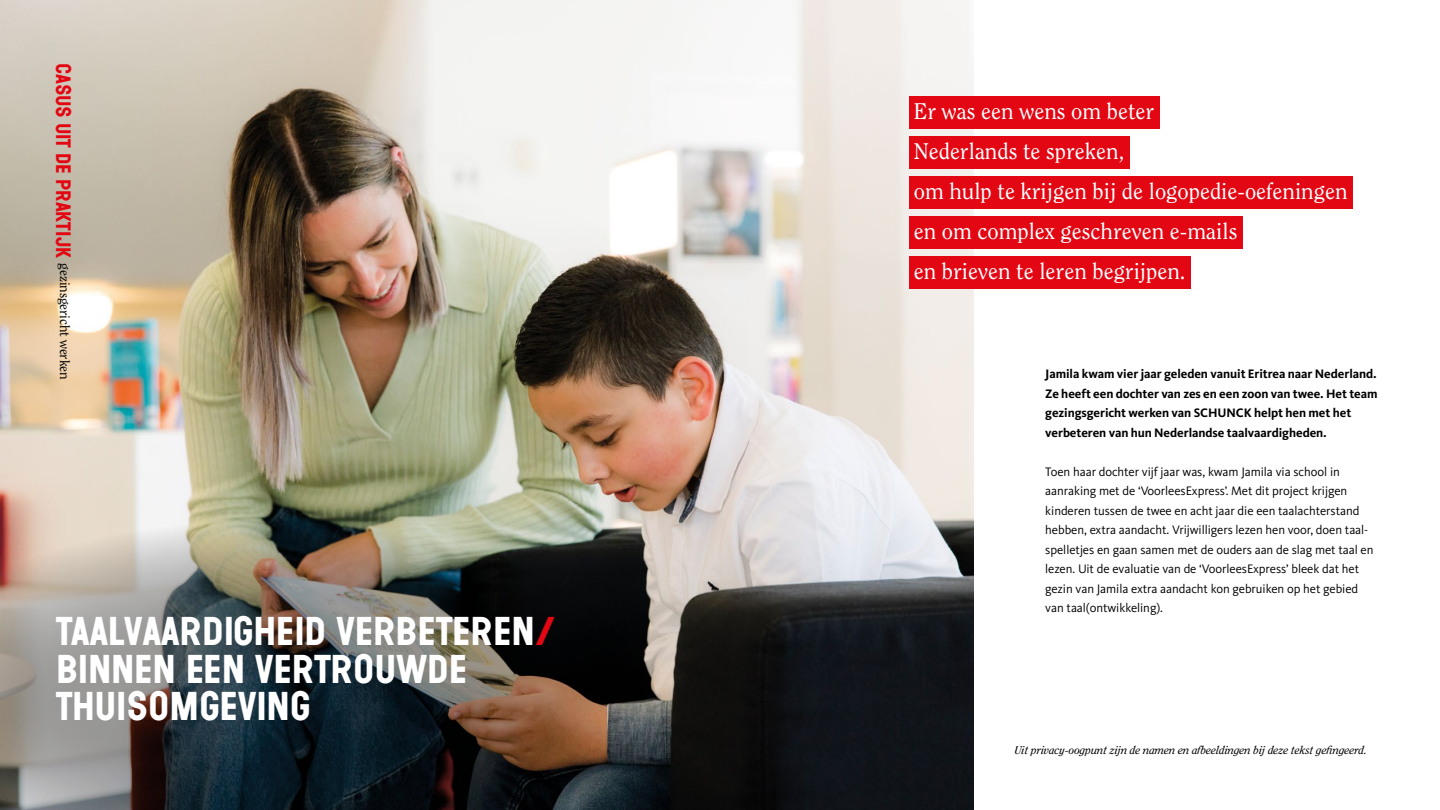
<style>
.page{position:relative;width:1440px;height:810px;background:#fff}
.page>*{position:absolute;margin:0;border:0;box-sizing:border-box;transform-origin:0 0}
.FINAL_HEADER__inhoud{font:37.5px/37.5px "Wilma Base";letter-spacing:-.01em;color:#fff}
.Citaat{font:22.5px "Clearface Std";color:#fff}
.CASES__INHOUD{font:13.5px "Clearface Std";letter-spacing:-.01em;color:#000}
.Basis{font:12.75px/19.5px "Kievit OT";letter-spacing:-.005em;color:#000}
.Intro{font:700 12.75px/19.5px "Kievit OT";letter-spacing:-.005em;color:#000}
.Voetnoot{font:italic 11.25px "Clearface Std";letter-spacing:-.005em;color:#000}
.s1{font-family:"Wilma Base";font-size:19.5px;color:#e30613}
.s2{color:#e30613}
</style>
<div class="page">
<img style="left:0;top:0;width:974px;height:810px">
<img style="left:0;top:521px;width:645px;height:289px">
<div style="left:909px;top:96px;width:250px;height:32px;background:#e30613"></div>
<div style="left:909px;top:136px;width:220px;height:32px;background:#e30613"></div>
<div style="left:909px;top:176px;width:443px;height:32px;background:#e30613"></div>
<div style="left:909px;top:216px;width:333px;height:32px;background:#e30613"></div>
<div style="left:909px;top:256px;width:282px;height:32px;background:#e30613"></div>
<p class="CASES__INHOUD" style="left:73px;top:63px;width:318px;rotate:90deg"><span class="s1">CASUS UIT DE PRAKTIJK</span> gezinsgericht werken</p>
<p class="FINAL_HEADER__inhoud" style="left:56px;top:614px;width:502px">TAALVAARDIGHEID VERBETEREN<span class="s2">/<br></span>BINNEN EEN VERTROUWDE<br>THUISOMGEVING</p>
<p class="Citaat" style="left:914px;top:98px;width:242px">Er was een wens om beter</p>
<p class="Citaat" style="left:914px;top:138px;width:212px">Nederlands te spreken,</p>
<p class="Citaat" style="left:914px;top:178px;width:435px">om hulp te krijgen bij de logopedie-oefeningen</p>
<p class="Citaat" style="left:914px;top:218px;width:325px">en om complex geschreven e-mails</p>
<p class="Citaat" style="left:914px;top:258px;width:273px">en brieven te leren begrijpen.</p>
<p class="Intro" style="left:1045px;top:364px;width:334px">Jamila kwam vier jaar geleden vanuit Eritrea naar Nederland.<br>Ze heeft een dochter van zes en een zoon van twee. Het team gezingsgericht werken van SCHUNCK helpt hen met het verbeteren van hun Nederlandse taalvaardigheden.</p>
<p class="Basis" style="left:1045px;top:462px;width:330px">Toen haar dochter vijf jaar was, kwam Jamila via school in aanraking met de ‘VoorleesExpress’. Met dit project krijgen kinderen tussen de twee en acht jaar die een taalachterstand hebben, extra aandacht. Vrijwilligers lezen hen voor, doen taal&shy;spelletjes en gaan samen met de ouders aan de slag met taal en lezen. Uit de evaluatie van de ‘VoorleesExpress’ bleek dat het gezin van Jamila extra aandacht kon gebruiken op het gebied van taal(ontwikkeling).</p>
<p class="Voetnoot" style="left:1015px;top:743px;width:354px">Uit privacy-oogpunt zijn de namen en afbeeldingen bij deze tekst gefingeerd.</p>
</div>
